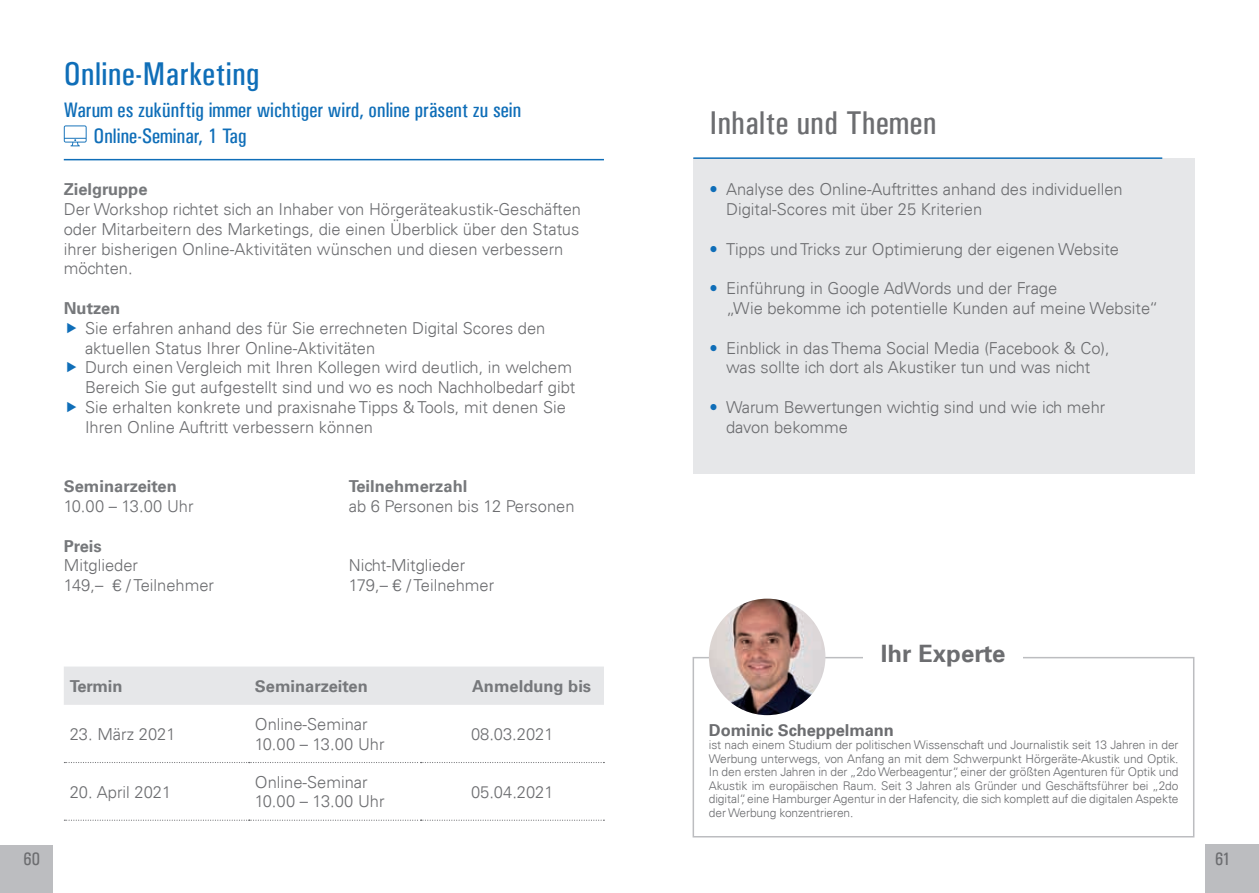
<style>
.page{position:relative;width:1259px;height:893px;background:#fff}
.page>*{position:absolute;margin:0;border:0;box-sizing:border-box;transform-origin:0 0}
.t1{font:33px "Univers Condensed";letter-spacing:.015em;color:#6c6d70}
.t2{font:33px "Univers Condensed";letter-spacing:.015em;color:#0f6eb8}
.t3{font:700 24px "Univers 65";color:#6c6d70}
.t4{font:21px/25.5px "Univers Condensed";color:#0f6eb8}
.t5{font:18px "Univers Condensed";color:#6c6d70}
.t6{font:300 16.5px/19.8px "Univers 45";color:#6c6d70}
.t7{font:700 16.5px "Univers 65";color:#76787b}
.t8{font:700 16.5px "Univers 65";letter-spacing:-.005em;color:#6c6d70}
.t9{font:300 12px/13.5px "Univers 45";letter-spacing:-.01em;color:#6c6d70;text-align:justify}
.s1{color:#0f6eb8}
</style>
<div class="page">
<div style="left:1205px;top:845px;width:54px;height:48px;background:#bcbdc0"></div>
<div style="left:0;top:845px;width:53px;height:48px;background:#bcbdc0"></div>
<div style="left:693px;top:158px;width:502px;height:316px;background:#e6e7e9"></div>
<hr style="left:693px;top:157px;width:469px;height:2px;background:#0f6eb8">
<div style="left:692px;top:657px;width:502px;height:180px;border:2px solid #bcbdc0"></div>
<img style="left:709px;top:599px;width:116px;height:116px;border-radius:58px">
<div style="left:863px;top:644px;width:160px;height:27px;background:#fff"></div>
<div style="left:64px;top:666px;width:540px;height:39px;background:#e6e7e9"></div>
<svg style="left:64px;top:762px;width:540px;height:1px"></svg>
<svg style="left:64px;top:820px;width:540px;height:1px"></svg>
<hr style="left:64px;top:159px;width:540px;height:1px;background:#0f6eb8">
<svg style="left:64px;top:125px;width:23px;height:21px"></svg>
<h1 class="t2" style="left:64px;top:55px;width:197px">Online-Marketing</h1>
<p class="t4" style="left:94px;top:97px;width:429px;text-indent:-30px">Warum es zukünftig immer wichtiger wird, online präsent zu sein<br>Online-Seminar, 1 Tag</p>
<p class="t7" style="left:64px;top:180px;width:85px">Zielgruppe</p>
<p class="t6" style="left:64px;top:199px;width:519px">Der Workshop richtet sich an Inhaber von Hörgeräteakustik-Geschäften oder Mitarbeitern des Marketings, die einen Überblick über den Status ihrer bisherigen Online-Aktivitäten wünschen und diesen verbessern möchten.</p>
<p class="t7" style="left:64px;top:299px;width:58px">Nutzen</p>
<p class="t6" style="left:85px;top:318px;width:492px">Sie erfahren anhand des für Sie errechneten Digital Scores den aktuellen Status Ihrer Online-Aktivitäten<br>Durch einen Vergleich mit Ihren Kollegen wird deutlich, in welchem Bereich Sie gut aufgestellt sind und wo es noch Nachholbedarf gibt Sie erhalten konkrete und praxisnahe Tipps &amp; Tools, mit denen Sie Ihren Online Auftritt verbessern können</p>
<p class="t7" style="left:64px;top:477px;width:115px">Seminarzeiten</p>
<p class="t7" style="left:349px;top:477px;width:120px">Teilnehmerzahl</p>
<p class="t6" style="left:64px;top:496px;width:131px">10.00 – 13.00 Uhr</p>
<p class="t6" style="left:349px;top:496px;width:227px">ab 6 Personen bis 12 Personen</p>
<p class="t7" style="left:64px;top:536px;width:40px">Preis</p>
<p class="t6" style="left:64px;top:556px;width:76px">Mitglieder</p>
<p class="t6" style="left:349px;top:556px;width:118px">Nicht-Mitglieder</p>
<p class="t6" style="left:64px;top:575px;width:152px">149,– € / Teilnehmer</p>
<p class="t6" style="left:349px;top:575px;width:147px">179,– € / Teilnehmer</p>
<p class="t7" style="left:70px;top:676px;width:54px">Termin</p>
<p class="t7" style="left:255px;top:676px;width:115px">Seminarzeiten</p>
<p class="t7" style="left:472px;top:676px;width:121px">Anmeldung bis</p>
<p class="t6" style="left:70px;top:724px;width:107px">23. März 2021</p>
<p class="t6" style="left:255px;top:714px;width:131px">Online-Seminar<br>10.00 – 13.00 Uhr</p>
<p class="t6" style="left:471px;top:724px;width:84px">08.03.2021</p>
<p class="t6" style="left:70px;top:782px;width:103px">20. April 2021</p>
<p class="t6" style="left:255px;top:772px;width:131px">Online-Seminar<br>10.00 – 13.00 Uhr</p>
<p class="t6" style="left:471px;top:782px;width:84px">05.04.2021</p>
<h1 class="t1" style="left:710px;top:104px;width:228px">Inhalte und Themen</h1>
<p class="t6" style="left:726px;top:179px;width:398px;text-indent:-16px"><span class="s1">•</span> Analyse des Online-Auftrittes anhand des individuellen<br>Digital-Scores mit über 25 Kriterien</p>
<p class="t6" style="left:709px;top:239px;width:411px"><span class="s1">•</span> Tipps und Tricks zur Optimierung der eigenen Website</p>
<p class="t6" style="left:726px;top:278px;width:433px;text-indent:-16px"><span class="s1">•</span> Einführung in Google AdWords und der Frage<br>„Wie bekomme ich potentielle Kunden auf meine Website“</p>
<p class="t6" style="left:709px;top:338px;width:401px;text-align:center"><span class="s1">•</span> Einblick in das Thema Social Media (Facebook &amp; Co), was sollte ich dort als Akustiker tun und was nicht</p>
<p class="t6" style="left:726px;top:397px;width:381px;text-indent:-16px"><span class="s1">•</span> Warum Bewertungen wichtig sind und wie ich mehr davon bekomme</p>
<h2 class="t3" style="left:881px;top:640px;width:126px">Ihr Experte</h2>
<p class="t8" style="left:709px;top:720px;width:187px">Dominic Scheppelmann</p>
<p class="t9" style="left:709px;top:738px;width:471px">ist nach einem Studium der politischen Wissenschaft und Journalistik seit 13 Jahren in der Werbung unterwegs, von Anfang an mit dem Schwerpunkt Hörgeräte-Akustik und Optik.<br>In den ersten Jahren in der „2do Werbeagentur“, einer der größten Agenturen für Optik und Akustik im europäischen Raum. Seit 3 Jahren als Gründer und Geschäftsführer bei „2do digital“, eine Hamburger Agentur in der Hafencity, die sich komplett auf die digitalen Aspekte der Werbung konzentrieren.</p>
<p class="t5" style="left:24px;top:848px;width:18px">60</p>
<p class="t5" style="left:1215px;top:848px;width:17px">61</p>
</div>
